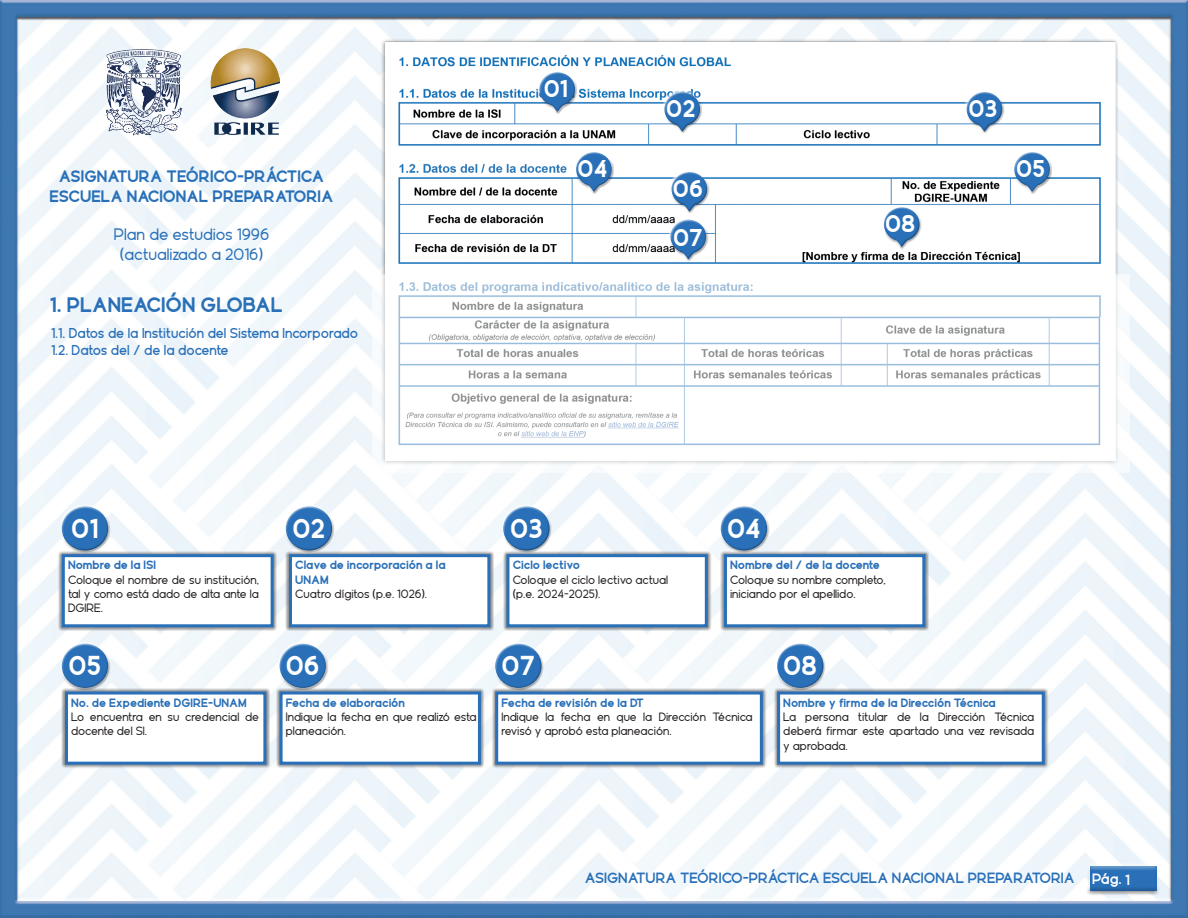
<style>
.page{position:relative;width:1188px;height:918px;background:#fff}
.page>*{position:absolute;margin:0;border:0;box-sizing:border-box;transform-origin:0 0}
.t1{font:900 27.3px "Geomatrix";color:#fff}
.t2{font:900 24.15px/48.8px "Geomatrix";color:#fff}
.t3{font:900 20.85px "Geomatrix";color:#2970b8}
.t4{font:900 16.5px/19.8px "Geomatrix";color:#2970b8;text-align:center}
.t5{font:16.5px/19.8px "Geomatrix";color:#2970b8;text-align:center}
.t6{font:700 14.85px "Geomatrix";color:#2970b8}
.t7{font:500 13.95px/16.8px "Geomatrix";color:#2970b8}
.t8{font:12px/14.4px "Geomatrix";color:#231f20}
.t9{font:900 12px/14.4px "Geomatrix";color:#2970b8}
.s1{color:#fff}
</style>
<div class="page">
<img style="left:0;top:0;width:1188px;height:918px">
<div style="left:1086px;top:863px;width:74px;height:8px;background:#fff;opacity:.55"></div>
<div style="left:1086px;top:870px;width:74px;height:26px;background:#231f20;opacity:.34"></div>
<img style="left:106px;top:49px;width:174px;height:87px">
<img style="left:372px;top:32px;width:757px;height:440px">
<div style="left:58px;top:550px;width:220px;height:81px;background:#231f20;opacity:.49"></div>
<svg style="left:60px;top:553px;width:215px;height:76px"></svg>
<div style="left:276px;top:688px;width:209px;height:81px;background:#231f20;opacity:.49"></div>
<svg style="left:278px;top:690px;width:204px;height:76px"></svg>
<div style="left:491px;top:688px;width:276px;height:81px;background:#231f20;opacity:.49"></div>
<svg style="left:494px;top:690px;width:270px;height:76px"></svg>
<div style="left:773px;top:688px;width:276px;height:81px;background:#231f20;opacity:.49"></div>
<svg style="left:776px;top:690px;width:270px;height:76px"></svg>
<div style="left:285px;top:550px;width:209px;height:81px;background:#231f20;opacity:.49"></div>
<svg style="left:287px;top:553px;width:205px;height:76px"></svg>
<div style="left:503px;top:550px;width:209px;height:81px;background:#231f20;opacity:.49"></div>
<svg style="left:505px;top:553px;width:204px;height:76px"></svg>
<div style="left:720px;top:550px;width:209px;height:81px;background:#231f20;opacity:.49"></div>
<svg style="left:722px;top:553px;width:205px;height:76px"></svg>
<div style="left:61px;top:688px;width:209px;height:81px;background:#231f20;opacity:.49"></div>
<svg style="left:64px;top:690px;width:204px;height:76px"></svg>
<div style="left:60px;top:504px;width:48px;height:34px;background:#fff;opacity:.75"></div>
<div style="left:61px;top:513px;width:50px;height:40px;background:#231f20;opacity:.34"></div>
<div style="left:278px;top:642px;width:48px;height:33px;background:#fff;opacity:.75"></div>
<div style="left:279px;top:651px;width:49px;height:39px;background:#231f20;opacity:.34"></div>
<div style="left:493px;top:642px;width:49px;height:33px;background:#fff;opacity:.75"></div>
<div style="left:495px;top:651px;width:49px;height:39px;background:#231f20;opacity:.34"></div>
<div style="left:775px;top:642px;width:49px;height:33px;background:#fff;opacity:.75"></div>
<div style="left:777px;top:651px;width:49px;height:39px;background:#231f20;opacity:.34"></div>
<div style="left:284px;top:504px;width:48px;height:34px;background:#fff;opacity:.75"></div>
<div style="left:285px;top:513px;width:49px;height:40px;background:#231f20;opacity:.34"></div>
<div style="left:501px;top:504px;width:49px;height:34px;background:#fff;opacity:.75"></div>
<div style="left:503px;top:513px;width:49px;height:40px;background:#231f20;opacity:.34"></div>
<div style="left:719px;top:504px;width:48px;height:34px;background:#fff;opacity:.75"></div>
<div style="left:720px;top:513px;width:49px;height:40px;background:#231f20;opacity:.34"></div>
<div style="left:60px;top:642px;width:48px;height:33px;background:#fff;opacity:.75"></div>
<div style="left:61px;top:651px;width:50px;height:39px;background:#231f20;opacity:.34"></div>
<div style="left:537px;top:70px;width:39px;height:27px;background:#fff;opacity:.75"></div>
<div style="left:539px;top:78px;width:38px;height:36px;background:#231f20;opacity:.34"></div>
<div style="left:662px;top:90px;width:39px;height:27px;background:#fff;opacity:.75"></div>
<div style="left:664px;top:98px;width:38px;height:36px;background:#231f20;opacity:.34"></div>
<div style="left:965px;top:90px;width:38px;height:27px;background:#fff;opacity:.75"></div>
<div style="left:966px;top:98px;width:39px;height:36px;background:#231f20;opacity:.34"></div>
<div style="left:574px;top:150px;width:38px;height:27px;background:#fff;opacity:.75"></div>
<div style="left:575px;top:158px;width:39px;height:36px;background:#231f20;opacity:.34"></div>
<div style="left:670px;top:170px;width:38px;height:27px;background:#fff;opacity:.75"></div>
<div style="left:671px;top:178px;width:39px;height:36px;background:#231f20;opacity:.34"></div>
<div style="left:669px;top:218px;width:38px;height:26px;background:#fff;opacity:.75"></div>
<div style="left:670px;top:225px;width:38px;height:37px;background:#231f20;opacity:.34"></div>
<div style="left:1012px;top:150px;width:39px;height:27px;background:#fff;opacity:.75"></div>
<div style="left:1013px;top:158px;width:39px;height:36px;background:#231f20;opacity:.34"></div>
<div style="left:882px;top:205px;width:38px;height:27px;background:#fff;opacity:.75"></div>
<div style="left:883px;top:213px;width:39px;height:36px;background:#231f20;opacity:.34"></div>
<h3 class="t4" style="left:50px;top:166px;width:285px">ASIGNATURA TEÓRICO-PRÁCTICA<br>ESCUELA NACIONAL PREPARATORIA</h3>
<h3 class="t5" style="left:114px;top:225px;width:157px">Plan de estudios 1996 (actualizado a 2016)</h3>
<h3 class="t3" style="left:50px;top:293px;width:234px">1. PLANEACIÓN GLOBAL</h3>
<p class="t7" style="left:51px;top:325px;width:309px">1.1. Datos de la Institución del Sistema Incorporado<br>1.2. Datos del / de la docente</p>
<h2 class="t2" style="left:544px;top:64px;width:26px">01</h2>
<h2 class="t2" style="left:578px;top:144px;width:31px">04</h2>
<h2 class="t2" style="left:666px;top:84px;width:31px">02</h2>
<h2 class="t2" style="left:969px;top:84px;width:31px">03</h2>
<h2 class="t2" style="left:673px;top:164px;width:31px">06<br>07</h2>
<h2 class="t2" style="left:885px;top:199px;width:32px">08</h2>
<h2 class="t2" style="left:1016px;top:144px;width:31px">05</h2>
<h1 class="t1" style="left:71px;top:512px;width:29px">01</h1>
<h1 class="t1" style="left:293px;top:512px;width:34px">02</h1>
<h1 class="t1" style="left:510px;top:512px;width:34px">03</h1>
<h1 class="t1" style="left:727px;top:512px;width:35px">04</h1>
<p class="t9" style="left:68px;top:558px;width:90px">Nombre de la ISI</p>
<p class="t8" style="left:68px;top:572px;width:192px;text-align:justify">Coloque el nombre de su institución, tal y como está dado de alta ante la DGIRE.</p>
<p class="t9" style="left:295px;top:558px;width:152px">Clave de incorporación a la<br>UNAM</p>
<p class="t8" style="left:295px;top:587px;width:133px">Cuatro dígitos (p.e. 1026).</p>
<p class="t9" style="left:513px;top:558px;width:69px">Ciclo lectivo</p>
<p class="t8" style="left:513px;top:572px;width:157px">Coloque el ciclo lectivo actual (p.e. 2024-2025).</p>
<p class="t9" style="left:730px;top:558px;width:151px">Nombre del / de la docente</p>
<p class="t8" style="left:730px;top:572px;width:157px">Coloque su nombre completo, iniciando por el apellido.</p>
<h1 class="t1" style="left:68px;top:650px;width:34px">05</h1>
<h1 class="t1" style="left:286px;top:650px;width:35px">06</h1>
<h1 class="t1" style="left:502px;top:650px;width:35px">07</h1>
<h1 class="t1" style="left:783px;top:650px;width:36px">08</h1>
<p class="t9" style="left:71px;top:695px;width:177px">No. de Expediente DGIRE-UNAM</p>
<p class="t8" style="left:71px;top:710px;width:189px">Lo encuentra en su credencial de docente del SI.</p>
<p class="t9" style="left:286px;top:695px;width:121px">Fecha de elaboración</p>
<p class="t8" style="left:286px;top:710px;width:192px">Indique la fecha en que realizó esta planeación.</p>
<p class="t9" style="left:501px;top:695px;width:144px">Fecha de revisión de la DT</p>
<p class="t8" style="left:501px;top:710px;width:252px">Indique la fecha en que la Dirección Técnica revisó y aprobó esta planeación.</p>
<p class="t9" style="left:783px;top:695px;width:214px">Nombre y firma de la Dirección Técnica</p>
<p class="t8" style="left:783px;top:710px;width:253px;text-align:justify">La persona titular de la Dirección Técnica deberá firmar este apartado una vez revisada y aprobada.</p>
<p class="t6" style="left:585px;top:870px;width:546px">ASIGNATURA TEÓRICO-PRÁCTICA ESCUELA NACIONAL PREPARATORIA <span class="s1">Pág. 1</span></p>
</div>
